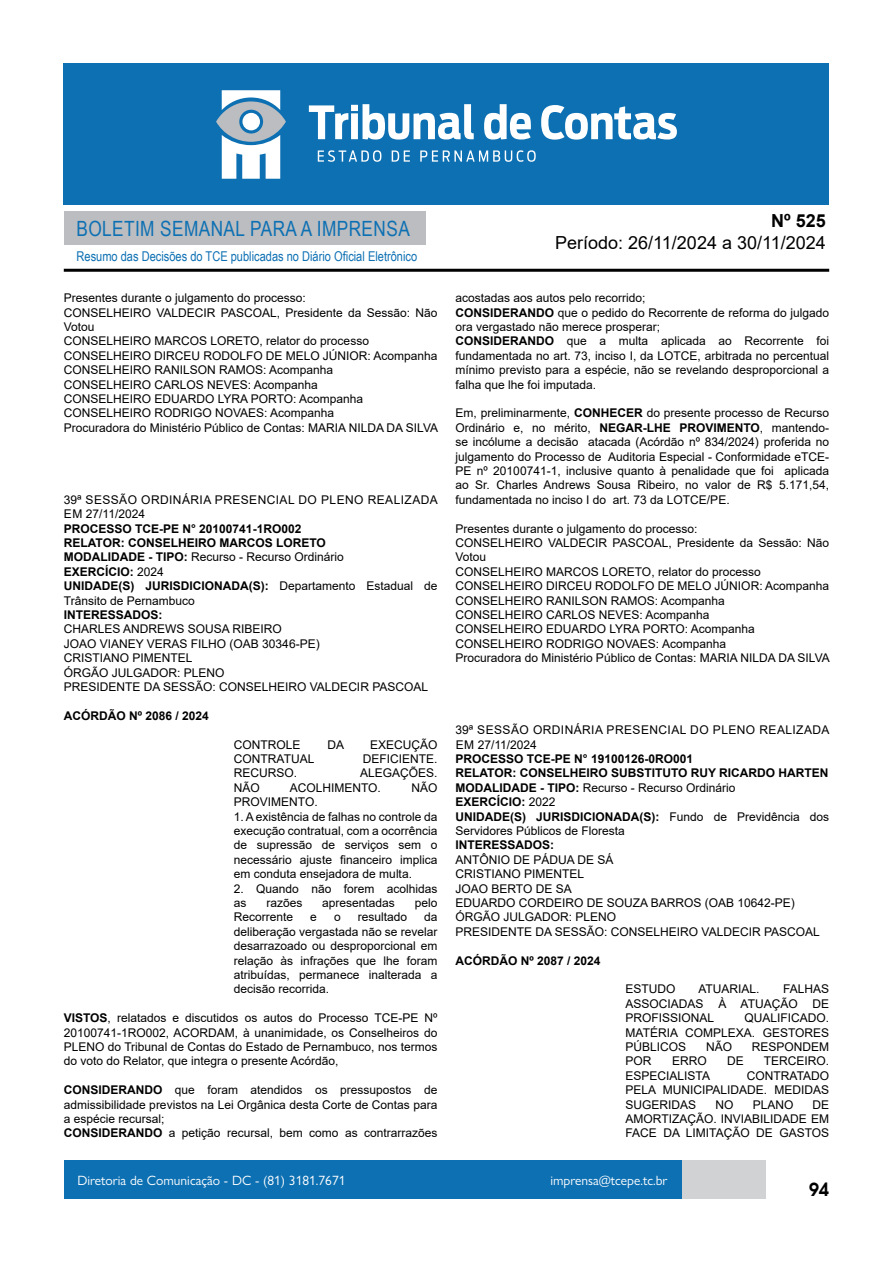
<style>
.page{position:relative;width:893px;height:1263px;background:#fff}
.page>*{position:absolute;margin:0;border:0;box-sizing:border-box;transform-origin:0 0}
.t1{font:21px "Arial Narrow";letter-spacing:.02em;color:#0d70b3}
.t2{font:18px "Arial";color:#000}
.t3{font:700 18px "Arial";color:#000}
.t4{font:600 18px "Avant Garde";color:#000}
.t5{font:13.5px "Gill Sans Nova";color:#fff}
.t6{font:13.5px "Arial Narrow";color:#0d70b3}
.t7{font:12px/14.4px "Arial";color:#000;text-align:justify}
.t8{font:700 12px "Arial";color:#000}
.t9{font:12px/14.4px "Arial";letter-spacing:.035em;color:#000}
.s1{font-weight:700}
.s2{font-weight:400}
</style>
<div class="page">
<div style="left:148px;top:1160px;width:617px;height:39px;background:#d1d2d4"></div>
<div style="left:64px;top:211px;width:361px;height:33px;background:#bcbdc0"></div>
<hr style="left:64px;top:269px;width:765px;height:3px;background:#000">
<div style="left:64px;top:64px;width:765px;height:141px;background:#0d70b3"></div>
<svg style="left:309px;top:104px;width:165px;height:36px"></svg>
<svg style="left:484px;top:104px;width:47px;height:36px"></svg>
<svg style="left:541px;top:105px;width:136px;height:35px"></svg>
<svg style="left:318px;top:150px;width:63px;height:12px"></svg>
<svg style="left:392px;top:150px;width:18px;height:12px"></svg>
<svg style="left:420px;top:150px;width:116px;height:12px"></svg>
<svg style="left:216px;top:90px;width:70px;height:89px"></svg>
<div style="left:64px;top:1160px;width:617px;height:39px;background:#0d70b3"></div>
<h1 class="t1" style="left:77px;top:213px;width:335px">BOLETIM SEMANAL PARA A IMPRENSA</h1>
<p class="t6" style="left:77px;top:246px;width:342px">Resumo das Decisões do TCE publicadas no Diário Oficial Eletrônico</p>
<p class="t7" style="left:64px;top:291px;width:244px">Presentes durante o julgamento do processo:</p>
<p class="t7" style="left:64px;top:305px;width:375px">CONSELHEIRO VALDECIR PASCOAL, Presidente da Sessão: Não<br>Votou</p>
<p class="t7" style="left:64px;top:334px;width:307px">CONSELHEIRO MARCOS LORETO, relator do processo</p>
<p class="t7" style="left:64px;top:348px;width:375px">CONSELHEIRO DIRCEU RODOLFO DE MELO JÚNIOR: Acompanha</p>
<p class="t7" style="left:64px;top:363px;width:271px">CONSELHEIRO RANILSON RAMOS: Acompanha</p>
<p class="t7" style="left:64px;top:377px;width:256px">CONSELHEIRO CARLOS NEVES: Acompanha</p>
<p class="t7" style="left:64px;top:391px;width:301px">CONSELHEIRO EDUARDO LYRA PORTO: Acompanha</p>
<p class="t7" style="left:64px;top:406px;width:272px">CONSELHEIRO RODRIGO NOVAES: Acompanha</p>
<p class="t7" style="left:64px;top:420px;width:376px">Procuradora do Ministério Público de Contas: MARIA NILDA DA SILVA</p>
<p class="t9" style="left:64px;top:492px;width:376px">39ª SESSÃO ORDINÁRIA PRESENCIAL DO PLENO REALIZADA<br>EM 27/11/2024</p>
<p class="t8" style="left:64px;top:520px;width:239px">PROCESSO TCE-PE N° 20100741-1RO002</p>
<p class="t8" style="left:64px;top:534px;width:264px">RELATOR: CONSELHEIRO MARCOS LORETO</p>
<p class="t7" style="left:64px;top:550px;width:282px"><span class="s1">MODALIDADE - TIPO:</span> Recurso - Recurso Ordinário</p>
<p class="t8" style="left:64px;top:563px;width:102px">EXERCÍCIO: <span class="s2">2024</span></p>
<p class="t7" style="left:64px;top:579px;width:375px"><span class="s1">UNIDADE(S) JURISDICIONADA(S):</span> Departamento Estadual de<br>Trânsito de Pernambuco</p>
<p class="t8" style="left:64px;top:606px;width:100px">INTERESSADOS:</p>
<p class="t7" style="left:64px;top:622px;width:220px">CHARLES ANDREWS SOUSA RIBEIRO</p>
<p class="t7" style="left:64px;top:636px;width:257px">JOAO VIANEY VERAS FILHO (OAB 30346-PE)</p>
<p class="t7" style="left:64px;top:651px;width:130px">CRISTIANO PIMENTEL</p>
<p class="t7" style="left:64px;top:665px;width:162px">ÓRGÃO JULGADOR: PLENO</p>
<p class="t7" style="left:64px;top:679px;width:366px">PRESIDENTE DA SESSÃO: CONSELHEIRO VALDECIR PASCOAL</p>
<p class="t8" style="left:64px;top:707px;width:147px">ACÓRDÃO Nº 2086 / 2024</p>
<p class="t7" style="left:234px;top:737px;width:68px">CONTROLE</p>
<p class="t7" style="left:327px;top:737px;width:18px">DA</p>
<p class="t7" style="left:370px;top:737px;width:69px">EXECUÇÃO</p>
<p class="t7" style="left:234px;top:751px;width:82px">CONTRATUAL</p>
<p class="t7" style="left:363px;top:751px;width:76px">DEFICIENTE.</p>
<p class="t7" style="left:234px;top:766px;width:65px">RECURSO.</p>
<p class="t7" style="left:360px;top:766px;width:79px">ALEGAÇÕES.</p>
<p class="t7" style="left:234px;top:780px;width:28px">NÃO</p>
<p class="t7" style="left:290px;top:780px;width:93px">ACOLHIMENTO.</p>
<p class="t7" style="left:411px;top:780px;width:28px">NÃO</p>
<p class="t7" style="left:234px;top:795px;width:85px">PROVIMENTO.</p>
<p class="t7" style="left:234px;top:809px;width:205px">1. A existência de falhas no controle da execução contratual, com a ocorrência de supressão de serviços sem o necessário ajuste financeiro implica em conduta ensejadora de multa.</p>
<p class="t7" style="left:234px;top:881px;width:205px">2. Quando não forem acolhidas as</p>
<p class="t7" style="left:266px;top:895px;width:38px">razões</p>
<p class="t7" style="left:322px;top:895px;width:74px">apresentadas</p>
<p class="t7" style="left:415px;top:895px;width:24px">pelo</p>
<p class="t7" style="left:234px;top:910px;width:61px">Recorrente</p>
<p class="t7" style="left:310px;top:910px;width:8px">e</p>
<p class="t7" style="left:334px;top:910px;width:8px">o</p>
<p class="t7" style="left:358px;top:910px;width:51px">resultado</p>
<p class="t7" style="left:234px;top:910px;width:205px;text-indent:190px">da deliberação vergastada não se revelar desarrazoado ou desproporcional em relação às infrações que lhe foram atribuídas, permanece inalterada a decisão recorrida.</p>
<p class="t7" style="left:64px;top:1011px;width:375px"><span class="s1">VISTOS</span>, relatados e discutidos os autos do Processo TCE-PE Nº 20100741-1RO002, ACORDAM, à unanimidade, os Conselheiros do PLENO do Tribunal de Contas do Estado de Pernambuco, nos termos do voto do Relator, que integra o presente Acórdão,</p>
<p class="t7" style="left:64px;top:1083px;width:375px"><span class="s1">CONSIDERANDO</span> que foram atendidos os pressupostos de admissibilidade previstos na Lei Orgânica desta Corte de Contas para a espécie recursal;</p>
<p class="t7" style="left:64px;top:1126px;width:375px"><span class="s1">CONSIDERANDO</span> a petição recursal, bem como as contrarrazões</p>
<h2 class="t3" style="left:771px;top:208px;width:56px">Nº 525</h2>
<h2 class="t2" style="left:555px;top:230px;width:272px">Período: 26/11/2024 a 30/11/2024</h2>
<p class="t7" style="left:455px;top:291px;width:192px">acostadas aos autos pelo recorrido;</p>
<p class="t7" style="left:455px;top:305px;width:375px"><span class="s1">CONSIDERANDO</span> que o pedido do Recorrente de reforma do julgado ora vergastado não merece prosperar;</p>
<p class="t7" style="left:455px;top:334px;width:375px"><span class="s1">CONSIDERANDO</span> que a multa aplicada ao Recorrente foi fundamentada no art. 73, inciso I, da LOTCE, arbitrada no percentual mínimo previsto para a espécie, não se revelando desproporcional a falha que lhe foi imputada.</p>
<p class="t7" style="left:455px;top:406px;width:375px">Em, preliminarmente, <span class="s1">CONHECER</span> do presente processo de Recurso Ordinário e, no mérito, <span class="s1">NEGAR-LHE PROVIMENTO</span>, mantendo&shy;se incólume a decisão atacada (Acórdão nº 834/2024) proferida no julgamento do Processo de Auditoria Especial - Conformidade eTCE-PE nº 20100741-1, inclusive quanto à penalidade que foi aplicada ao Sr. Charles Andrews Sousa Ribeiro, no valor de R$ 5.171,54, fundamentada no inciso I do art. 73 da LOTCE/PE.</p>
<p class="t7" style="left:455px;top:521px;width:244px">Presentes durante o julgamento do processo:</p>
<p class="t7" style="left:455px;top:535px;width:375px">CONSELHEIRO VALDECIR PASCOAL, Presidente da Sessão: Não<br>Votou</p>
<p class="t7" style="left:455px;top:564px;width:307px">CONSELHEIRO MARCOS LORETO, relator do processo</p>
<p class="t7" style="left:455px;top:579px;width:375px">CONSELHEIRO DIRCEU RODOLFO DE MELO JÚNIOR: Acompanha</p>
<p class="t7" style="left:455px;top:593px;width:271px">CONSELHEIRO RANILSON RAMOS: Acompanha</p>
<p class="t7" style="left:455px;top:607px;width:256px">CONSELHEIRO CARLOS NEVES: Acompanha</p>
<p class="t7" style="left:455px;top:622px;width:301px">CONSELHEIRO EDUARDO LYRA PORTO: Acompanha</p>
<p class="t7" style="left:455px;top:636px;width:272px">CONSELHEIRO RODRIGO NOVAES: Acompanha</p>
<p class="t7" style="left:455px;top:651px;width:376px">Procuradora do Ministério Público de Contas: MARIA NILDA DA SILVA</p>
<p class="t9" style="left:455px;top:723px;width:376px">39ª SESSÃO ORDINÁRIA PRESENCIAL DO PLENO REALIZADA<br>EM 27/11/2024</p>
<p class="t8" style="left:455px;top:750px;width:239px">PROCESSO TCE-PE N° 19100126-0RO001</p>
<p class="t8" style="left:455px;top:765px;width:375px">RELATOR: CONSELHEIRO SUBSTITUTO RUY RICARDO HARTEN</p>
<p class="t7" style="left:455px;top:780px;width:282px"><span class="s1">MODALIDADE - TIPO:</span> Recurso - Recurso Ordinário</p>
<p class="t8" style="left:455px;top:793px;width:102px">EXERCÍCIO: <span class="s2">2022</span></p>
<p class="t7" style="left:455px;top:809px;width:375px"><span class="s1">UNIDADE(S) JURISDICIONADA(S):</span> Fundo de Previdência dos<br>Servidores Públicos de Floresta</p>
<p class="t8" style="left:455px;top:837px;width:100px">INTERESSADOS:</p>
<p class="t7" style="left:455px;top:852px;width:160px">ANTÔNIO DE PÁDUA DE SÁ</p>
<p class="t7" style="left:455px;top:867px;width:130px">CRISTIANO PIMENTEL</p>
<p class="t7" style="left:455px;top:881px;width:118px">JOAO BERTO DE SA</p>
<p class="t7" style="left:455px;top:895px;width:341px">EDUARDO CORDEIRO DE SOUZA BARROS (OAB 10642-PE)</p>
<p class="t7" style="left:455px;top:910px;width:162px">ÓRGÃO JULGADOR: PLENO</p>
<p class="t7" style="left:455px;top:924px;width:366px">PRESIDENTE DA SESSÃO: CONSELHEIRO VALDECIR PASCOAL</p>
<p class="t8" style="left:455px;top:952px;width:147px">ACÓRDÃO Nº 2087 / 2024</p>
<p class="t7" style="left:626px;top:982px;width:52px">ESTUDO</p>
<p class="t7" style="left:698px;top:982px;width:63px">ATUARIAL.</p>
<p class="t7" style="left:626px;top:982px;width:205px;text-indent:158px">FALHAS ASSOCIADAS À ATUAÇÃO DE PROFISSIONAL</p>
<p class="t7" style="left:626px;top:1011px;width:205px;text-indent:119px">QUALIFICADO.<br>MATÉRIA COMPLEXA. GESTORES PÚBLICOS</p>
<p class="t7" style="left:706px;top:1039px;width:28px">NÃO</p>
<p class="t7" style="left:752px;top:1039px;width:79px">RESPONDEM</p>
<p class="t7" style="left:626px;top:1054px;width:28px">POR</p>
<p class="t7" style="left:672px;top:1054px;width:36px">ERRO</p>
<p class="t7" style="left:727px;top:1054px;width:18px">DE</p>
<p class="t7" style="left:764px;top:1054px;width:67px">TERCEIRO.</p>
<p class="t7" style="left:626px;top:1068px;width:86px">ESPECIALISTA</p>
<p class="t7" style="left:626px;top:1068px;width:205px;text-indent:121px">CONTRATADO PELA MUNICIPALIDADE. MEDIDAS SUGERIDAS</p>
<p class="t7" style="left:715px;top:1097px;width:19px">NO</p>
<p class="t7" style="left:753px;top:1097px;width:42px">PLANO</p>
<p class="t7" style="left:626px;top:1097px;width:205px;text-indent:187px">DE AMORTIZAÇÃO. INVIABILIDADE EM FACE DA LIMITAÇÃO DE GASTOS</p>
<p class="t5" style="left:77px;top:1172px;width:270px">Diretoria de Comunicação - DC - (81) 3181.7671</p>
<p class="t5" style="left:550px;top:1172px;width:119px">imprensa@tcepe.tc.br</p>
<h2 class="t4" style="left:809px;top:1177px;width:22px">94</h2>
</div>
